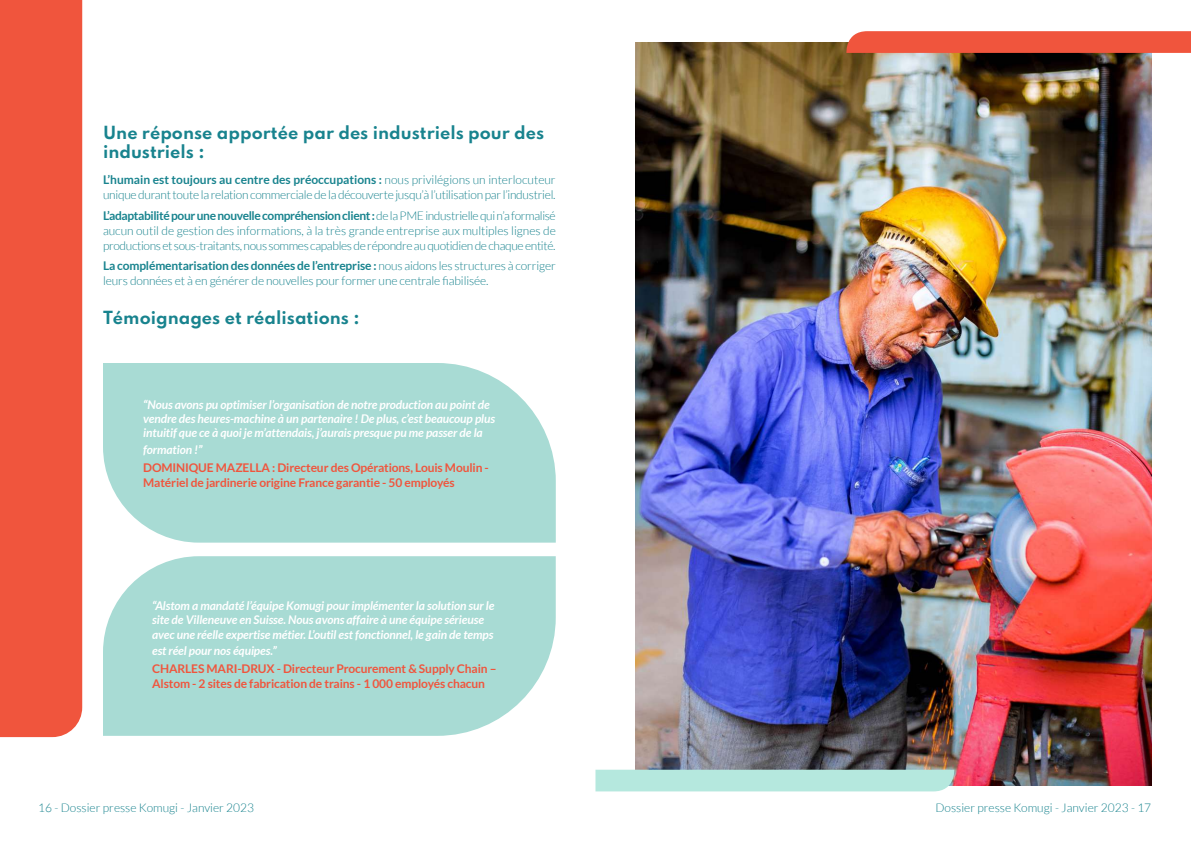
<style>
.page{position:relative;width:1191px;height:842px;background:#fff}
.page>*{position:absolute;margin:0;border:0;box-sizing:border-box;transform-origin:0 0}
.t1{font:700 16px/19.2px "Spartan";color:#18838e}
.t2{font:300 12px/15px "Lato";letter-spacing:-.02em;color:#18838e}
.t3{font:italic 700 12px/14.4px "Lato";letter-spacing:-.01em;color:#fff}
.t4{font:700 12px/15px "Lato";letter-spacing:-.01em;color:#f0553d}
.t5{font:300 12px "Lato";color:#18838e}
.s1{font-weight:700}
</style>
<div class="page">
<svg style="left:103px;top:363px;width:453px;height:180px;fill:#a8dbd4"></svg>
<svg style="left:103px;top:556px;width:453px;height:180px;fill:#a8dbd4"></svg>
<img style="left:635px;top:42px;width:516px;height:743px">
<div style="left:0;top:0;width:82px;height:737px;background:#f0553d"></div>
<div style="left:595px;top:770px;width:360px;height:21px;background:#b5e8de"></div>
<svg style="left:845px;top:31px;width:346px;height:22px"></svg>
<h1 class="t1" style="left:103px;top:123px;width:443px">Une réponse apportée par des industriels pour des industriels :</h1>
<p class="t2" style="left:103px;top:172px;width:454px"><span class="s1">L’humain est toujours au centre des préoccupations :</span> nous privilégions un interlocuteur unique durant toute la relation commerciale de la découverte jusqu’à l’utilisation par l’industriel.</p>
<p class="t2" style="left:103px;top:208px;width:454px;text-align:justify"><span class="s1">L’adaptabilité pour une nouvelle compréhension client :</span> de la PME industrielle qui n’a formalisé aucun outil de gestion des informations, à la très grande entreprise aux multiples lignes de productions et sous-traitants, nous sommes capables de répondre au quotidien de chaque entité.</p>
<p class="t2" style="left:103px;top:259px;width:454px"><span class="s1">La complémentarisation des données de l’entreprise :</span> nous aidons les structures à corriger leurs données et à en générer de nouvelles pour former une centrale fiabilisée.</p>
<h1 class="t1" style="left:103px;top:307px;width:258px">Témoignages et réalisations :</h1>
<p class="t3" style="left:143px;top:397px;width:353px">“Nous avons pu optimiser l’organisation de notre production au point de vendre des heures-machine à un partenaire ! De plus, c’est beaucoup plus intuitif que ce à quoi je m’attendais, j’aurais presque pu me passer de la</p>
<p class="t3" style="left:143px;top:443px;width:61px">formation !”</p>
<p class="t4" style="left:143px;top:460px;width:347px">DOMINIQUE MAZELLA : Directeur des Opérations, Louis Moulin -<br>Matériel de jardinerie origine France garantie - 50 employés</p>
<p class="t3" style="left:152px;top:598px;width:344px">“Alstom a mandaté l’équipe Komugi pour implémenter la solution sur le site de Villeneuve en Suisse. Nous avons affaire à une équipe sérieuse avec une réelle expertise métier. L’outil est fonctionnel, le gain de temps</p>
<p class="t3" style="left:152px;top:644px;width:126px">est réel pour nos équipes.”</p>
<p class="t4" style="left:152px;top:661px;width:346px">CHARLES MARI-DRUX - Directeur Procurement &amp; Supply Chain –<br>Alstom - 2 sites de fabrication de trains - 1 000 employés chacun</p>
<p class="t5" style="left:38px;top:801px;width:217px">16 - Dossier presse Komugi - Janvier 2023</p>
<p class="t5" style="left:935px;top:801px;width:217px">Dossier presse Komugi - Janvier 2023 - 17</p>
</div>
